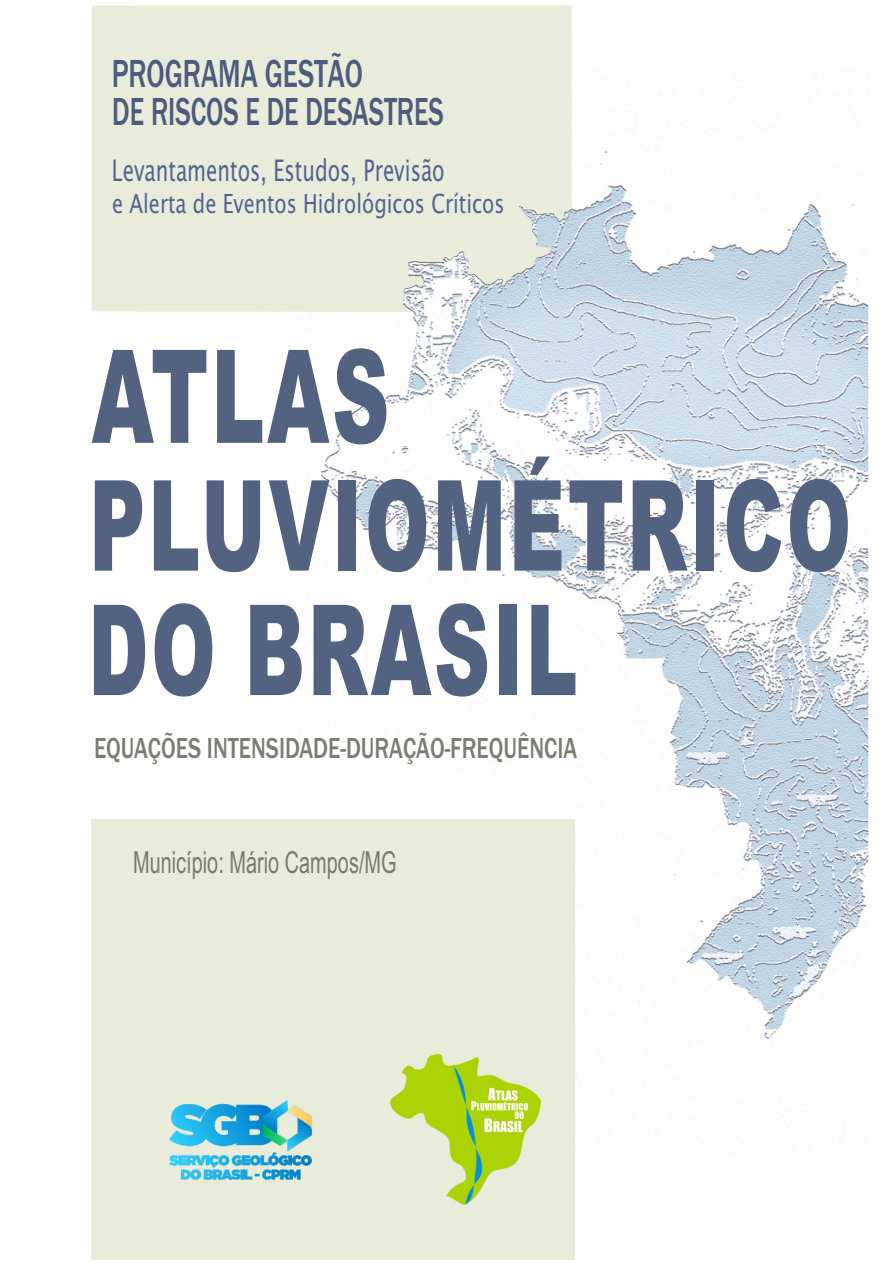
<style>
.page{position:relative;width:893px;height:1263px;background:#fff}
.page>*{position:absolute;margin:0;border:0;box-sizing:border-box;transform-origin:0 0}
.t1{font:900 129.9px "Arial";letter-spacing:.035em;color:#536281;scale:.61 1}
.t2{font:900 126px/124.5px "Arial";letter-spacing:.035em;color:#536281;scale:.62 1}
.t3{font:500 40.5px/37.5px "Franklin Gothic";color:#4c5c7d;scale:.7 1}
.t4{font:30.3px "Arial Narrow";color:#7c7a6e;scale:.8 1}
.t5{font:500 30px "Franklin Gothic";color:#7d7d74;scale:.76 1}
.t6{font:29.55px "Lucida Sans";color:#52638f;scale:.69 1}
.t7{font:26.25px "Lucida Sans";color:#52638f;scale:.76 1}
</style>
<div class="page">
<img style="left:307px;top:71px;width:561px;height:1082px">
<div style="left:69px;top:773px;width:506px;height:59px;background:#fff"></div>
<div style="left:92px;top:6px;width:480px;height:306px;background:#e9ecdb"></div>
<div style="left:91px;top:820px;width:484px;height:440px;background:#e9ecdb"></div>
<img style="left:391px;top:1055px;width:149px;height:149px">
<img style="left:169px;top:1100px;width:143px;height:80px">
<h3 class="t3" style="left:112px;top:58px;width:476px">PROGRAMA GESTÃO<br>DE RISCOS E DE DESASTRES</h3>
<p class="t6" style="left:112px;top:159px;width:484px">Levantamentos, Estudos, Previsão</p>
<p class="t7" style="left:112px;top:193px;width:518px">e Alerta de Eventos Hidrológicos Críticos</p>
<h1 class="t1" style="left:92px;top:350px;width:490px">ATLAS</h1>
<h2 class="t2" style="left:88px;top:477px;width:1233px">PLUVIOMÉTRICO<br>DO BRASIL</h2>
<p class="t5" style="left:94px;top:737px;width:637px">EQUAÇÕES INTENSIDADE-DURAÇÃO-FREQUÊNCIA</p>
<p class="t4" style="left:133px;top:851px;width:331px">Município: Mário Campos/MG</p>
</div>
